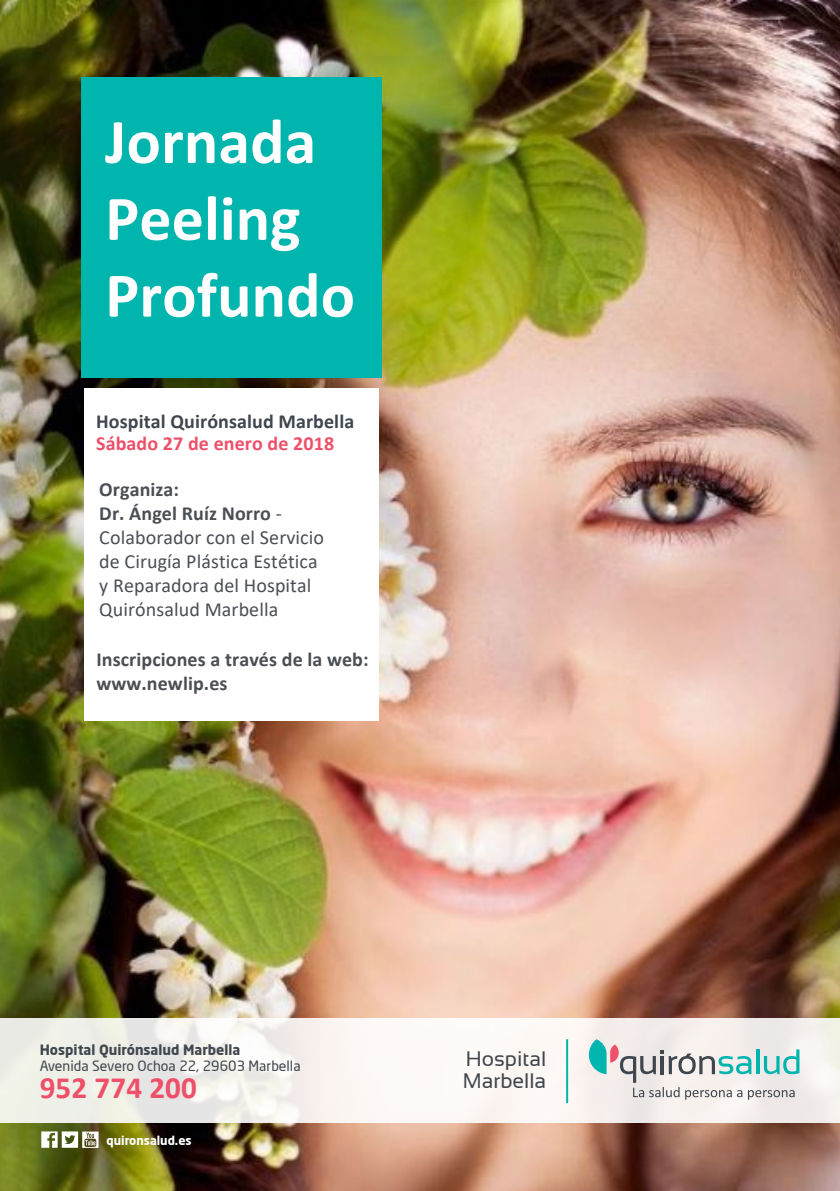
<style>
.page{position:relative;width:840px;height:1191px;background:#fff}
.page>*{position:absolute;margin:0;border:0;box-sizing:border-box;transform-origin:0 0}
.t1{font:700 64px/76.8px "Calibri";color:#fff}
.t2{font:700 31px "Calibri";letter-spacing:.005em;color:#ef5069}
.t3{font:21px "Sansation";color:#3f464d}
.t4{font:20px/24px "Calibri";letter-spacing:.005em;color:#4b4f54}
.t5{font:700 20px/22px "Calibri";letter-spacing:.005em;color:#3f464d}
.t6{font:700 20px/24px "Calibri";letter-spacing:.005em;color:#4b4f54}
.t7{font:14px "Neo Sans";color:#3f464d}
.t8{font:700 14px "Neo Sans";color:#3f464d}
.t9{font:700 12.2px "Neo Sans";color:#fff}
.s1{color:#ef5069}
.s2{font-weight:700}
</style>
<div class="page">
<img style="left:0;top:0;width:839px;height:1191px">
<div style="left:0;top:1018px;width:839px;height:105px;background:linear-gradient(to right,#f1f1ec,#f9f2f1)"></div>
<hr style="left:566px;top:1039px;width:2px;height:64px;background:#00b5ae">
<svg style="left:588px;top:1039px;width:211px;height:60px;background:#ccd7d5"></svg>
<svg style="left:41px;top:1131px;width:57px;height:16px"></svg>
<div style="left:85px;top:388px;width:294px;height:332px;background:#fff"></div>
<div style="left:81px;top:77px;width:301px;height:301px;background:#00b5ae"></div>
<h1 class="t1" style="left:105px;top:102px;width:251px">Jornada<br>Peeling<br>Profundo</h1>
<p class="t5" style="left:96px;top:410px;width:259px">Hospital Quirónsalud Marbella<br><span class="s1">Sábado 27 de enero de 2018</span></p>
<p class="t4" style="left:99px;top:477px;width:226px"><span class="s2">Organiza:<br>Dr. Ángel Ruíz Norro</span> -<br>Colaborador con el Servicio de Cirugía Plástica Estética y Reparadora del Hospital<br>Quirónsalud Marbella</p>
<p class="t6" style="left:96px;top:647px;width:273px">Inscripciones a través de la web: www.newlip.es</p>
<p class="t8" style="left:40px;top:1040px;width:202px">Hospital Quirónsalud Marbella</p>
<p class="t7" style="left:40px;top:1057px;width:262px">Avenida Severo Ochoa 22, 29603 Marbella</p>
<p class="t2" style="left:40px;top:1067px;width:159px">952 774 200</p>
<p class="t9" style="left:106px;top:1132px;width:87px">quironsalud.es</p>
<p class="t3" style="left:465px;top:1047px;width:82px">Hospital</p>
<p class="t3" style="left:462px;top:1069px;width:85px">Marbella</p>
</div>
